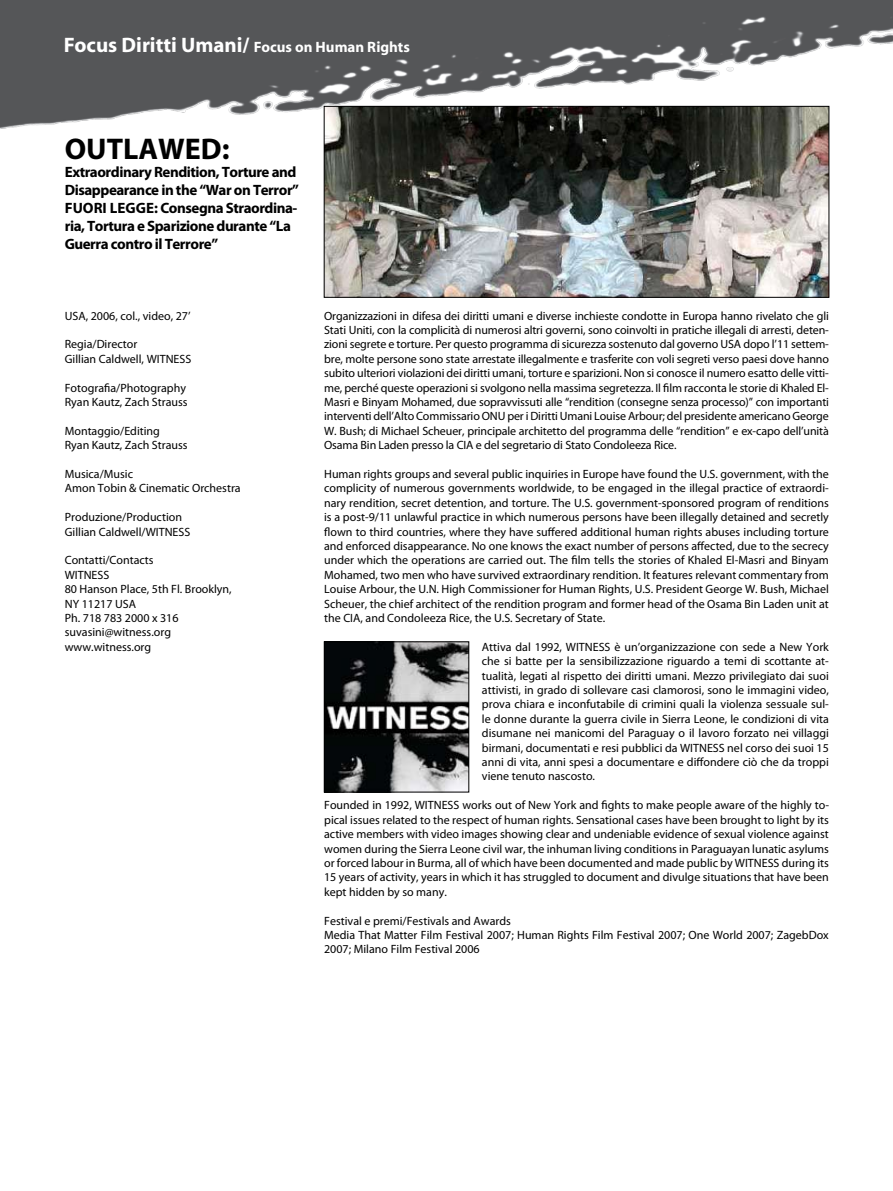
<style>
.page{position:relative;width:893px;height:1191px;background:#fff}
.page>*{position:absolute;margin:0;border:0;box-sizing:border-box;transform-origin:0 0}
.t1{font:700 30px "Myriad Pro";color:#000}
.t2{font:700 21px "Myriad";color:#fff}
.t3{font:700 15px/18px "Myriad Pro";letter-spacing:-.03em;color:#000}
.t4{font:12px/14.4px "Myriad Pro";color:#000}
.s1{font-size:15px}
</style>
<div class="page">
<img style="left:0;top:0;width:893px;height:140px">
<img style="left:326px;top:108px;width:501px;height:188px">
<div style="left:324px;top:106px;width:505px;height:192px;border:1px solid #000"></div>
<img style="left:326px;top:643px;width:141px;height:147px">
<div style="left:324px;top:641px;width:145px;height:151px;border:1px solid #000"></div>
<h2 class="t2" style="left:64px;top:34px;width:348px">Focus Diritti Umani/ <span class="s1">Focus on Human Rights</span></h2>
<h1 class="t1" style="left:65px;top:132px;width:166px">OUTLAWED:</h1>
<p class="t3" style="left:65px;top:163px;width:236px">Extraordinary Rendition, Torture and Disappearance in the “War on Terror” FUORI LEGGE: Consegna Straordina&shy;ria, Tortura e Sparizione durante “La Guerra contro il Terrore”</p>
<p class="t4" style="left:65px;top:308px;width:127px">USA, 2006, col., video, 27’</p>
<p class="t4" style="left:65px;top:337px;width:128px">Regia/Director<br>Gillian Caldwell, WITNESS</p>
<p class="t4" style="left:65px;top:380px;width:124px">Fotografia/Photography<br>Ryan Kautz, Zach Strauss</p>
<p class="t4" style="left:65px;top:424px;width:124px">Montaggio/Editing<br>Ryan Kautz, Zach Strauss</p>
<p class="t4" style="left:65px;top:467px;width:177px">Musica/Music<br>Amon Tobin &amp; Cinematic Orchestra</p>
<p class="t4" style="left:65px;top:510px;width:127px">Produzione/Production<br>Gillian Caldwell/WITNESS</p>
<p class="t4" style="left:65px;top:553px;width:168px">Contatti/Contacts<br>WITNESS<br>80 Hanson Place, 5th Fl. Brooklyn,<br>NY 11217 USA<br>Ph. 718 783 2000 x 316 suvasini@witness.org www.witness.org</p>
<p class="t4" style="left:324px;top:308px;width:506px;text-align:justify">Organizzazioni in difesa dei diritti umani e diverse inchieste condotte in Europa hanno rivelato che gli Stati Uniti, con la complicità di numerosi altri governi, sono coinvolti in pratiche illegali di arresti, deten&shy;zioni segrete e torture. Per questo programma di sicurezza sostenuto dal governo USA dopo l’11 settem&shy;bre, molte persone sono state arrestate illegalmente e trasferite con voli segreti verso paesi dove hanno subito ulteriori violazioni dei diritti umani, torture e sparizioni. Non si conosce il numero esatto delle vitti&shy;me, perché queste operazioni si svolgono nella massima segretezza. Il film racconta le storie di Khaled El-Masri e Binyam Mohamed, due sopravvissuti alle “rendition (consegne senza processo)” con importanti interventi dell’Alto Commissario ONU per i Diritti Umani Louise Arbour; del presidente americano George W. Bush; di Michael Scheuer, principale architetto del programma delle “rendition” e ex-capo dell’unità Osama Bin Laden presso la CIA e del segretario di Stato Condoleeza Rice.</p>
<p class="t4" style="left:324px;top:467px;width:506px;text-align:justify">Human rights groups and several public inquiries in Europe have found the U.S. government, with the complicity of numerous governments worldwide, to be engaged in the illegal practice of extraordi&shy;nary rendition, secret detention, and torture. The U.S. government-sponsored program of renditions is a post-9/11 unlawful practice in which numerous persons have been illegally detained and secretly flown to third countries, where they have suffered additional human rights abuses including torture and enforced disappearance. No one knows the exact number of persons affected, due to the secrecy under which the operations are carried out. The film tells the stories of Khaled El-Masri and Binyam Mohamed, two men who have survived extraordinary rendition. It features relevant commentary from Louise Arbour, the U.N. High Commissioner for Human Rights, U.S. President George W. Bush, Michael Scheuer, the chief architect of the rendition program and former head of the Osama Bin Laden unit at the CIA, and Condoleeza Rice, the U.S. Secretary of State.</p>
<p class="t4" style="left:482px;top:640px;width:349px;text-align:justify">Attiva dal 1992, WITNESS è un’organizzazione con sede a New York che si batte per la sensibilizzazione riguardo a temi di scottante at&shy;tualità, legati al rispetto dei diritti umani. Mezzo privilegiato dai suoi attivisti, in grado di sollevare casi clamorosi, sono le immagini video, prova chiara e inconfutabile di crimini quali la violenza sessuale sul&shy;le donne durante la guerra civile in Sierra Leone, le condizioni di vita disumane nei manicomi del Paraguay o il lavoro forzato nei villaggi birmani, documentati e resi pubblici da WITNESS nel corso dei suoi 15 anni di vita, anni spesi a documentare e diffondere ciò che da troppi viene tenuto nascosto.</p>
<p class="t4" style="left:324px;top:798px;width:506px;text-align:justify">Founded in 1992, WITNESS works out of New York and fights to make people aware of the highly to&shy;pical issues related to the respect of human rights. Sensational cases have been brought to light by its active members with video images showing clear and undeniable evidence of sexual violence against women during the Sierra Leone civil war, the inhuman living conditions in Paraguayan lunatic asylums or forced labour in Burma, all of which have been documented and made public by WITNESS during its 15 years of activity, years in which it has struggled to document and divulge situations that have been kept hidden by so many.</p>
<p class="t4" style="left:324px;top:913px;width:506px">Festival e premi/Festivals and Awards<br>Media That Matter Film Festival 2007; Human Rights Film Festival 2007; One World 2007; ZagebDox<br>2007; Milano Film Festival 2006</p>
</div>
